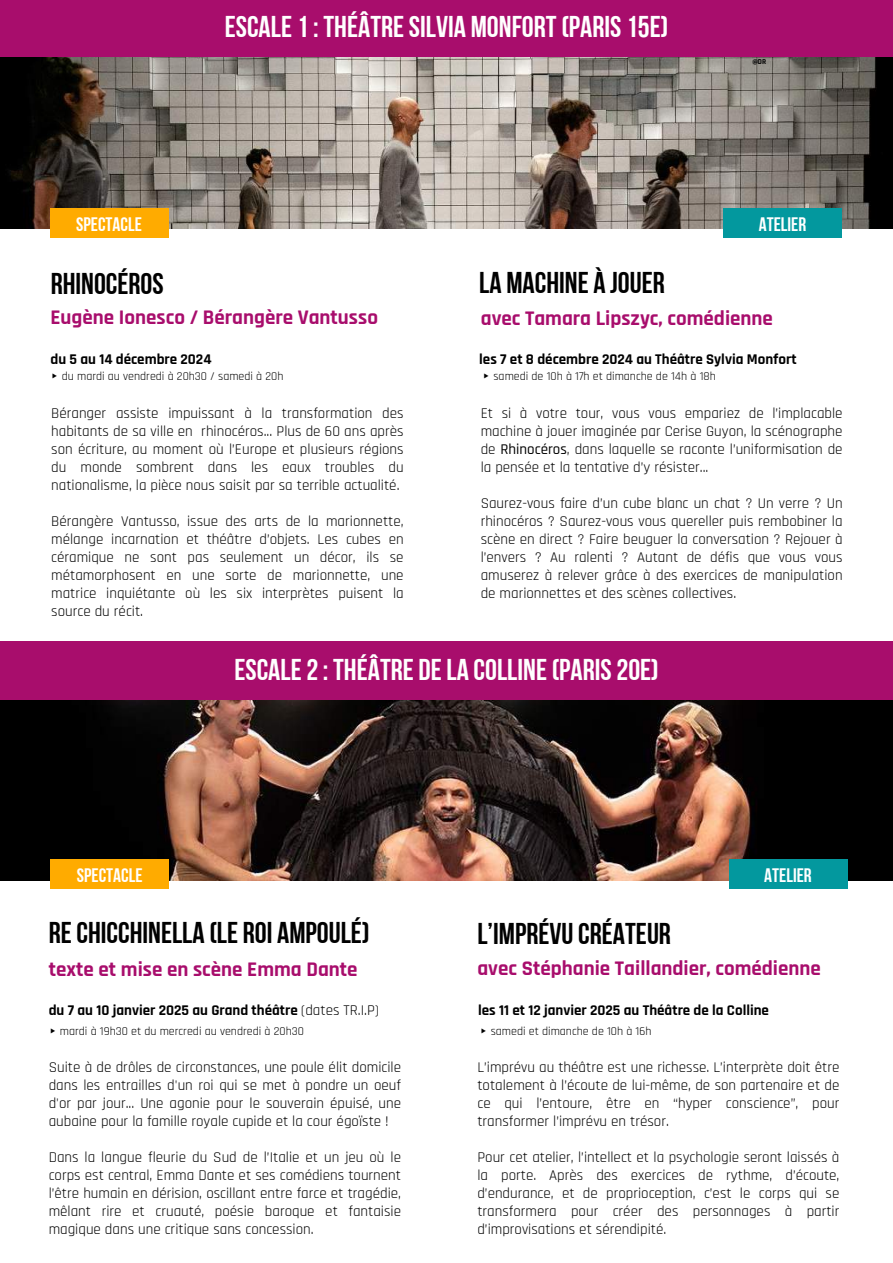
<style>
.page{position:relative;width:893px;height:1263px;background:#fff}
.page>*{position:absolute;margin:0;border:0;box-sizing:border-box;transform-origin:0 0}
.t1{font:30px "Bebas Neue Cyrillic";color:#fff}
.t2{font:30px "Bebas Neue Cyrillic";color:#000}
.t3{font:22.5px "Bebas Neue Cyrillic";color:#fff}
.t4{font:700 21px "Rajdhani";color:#a80d6c}
.t5{font:19.5px "Bebas Neue Cyrillic";color:#fff}
.t6{font:15px/18px "Rajdhani";color:#000;text-align:justify}
.t7{font:700 15px "Rajdhani";color:#000}
.t8{font:12px "Rajdhani";color:#000}
.t9{font:700 7.5px "Rajdhani";color:#000}
.s1{font-family:"Free Sans"}
.s2{font-weight:500}
.s3{font-weight:400}
</style>
<div class="page">
<img style="left:0;top:56px;width:893px;height:173px">
<div style="left:0;top:0;width:893px;height:56px;background:#a80d6c"></div>
<img style="left:0;top:700px;width:893px;height:180px">
<div style="left:50px;top:859px;width:119px;height:29px;background:#ffab00"></div>
<div style="left:50px;top:209px;width:118px;height:29px;background:#ffab00"></div>
<div style="left:0;top:641px;width:893px;height:59px;background:#a80d6c"></div>
<div style="left:728px;top:859px;width:119px;height:29px;background:#03989e"></div>
<div style="left:723px;top:209px;width:119px;height:29px;background:#03989e"></div>
<h2 class="t3" style="left:109px;top:4px;width:230px">ESCALE 1:THÉÂTRE DE LA VILLE...</h2>
<h1 class="t1" style="left:225px;top:15px;width:445px">ESCALE1: THÉÂTRESILVIA MONFORT(PARIS15E)</h1>
<h3 class="t5" style="left:76px;top:216px;width:67px">SPECTACLE</h3>
<p class="t9" style="left:752px;top:57px;width:15px">@DR</p>
<h3 class="t5" style="left:758px;top:216px;width:49px">ATELIER</h3>
<h1 class="t2" style="left:51px;top:272px;width:115px">RHINOCÉROS</h1>
<h3 class="t4" style="left:51px;top:304px;width:329px">Eugène Ionesco / Bérangère Vantusso</h3>
<p class="t7" style="left:51px;top:350px;width:162px">du 5 au 14 décembre 2024</p>
<h1 class="t2" style="left:479px;top:270px;width:187px">LA MACHINE À JOUER</h1>
<h3 class="t4" style="left:481px;top:305px;width:294px">avec Tamara Lipszyc, comédienne</h3>
<p class="t7" style="left:479px;top:350px;width:319px">les 7 et 8 décembre 2024 au Théâtre Sylvia Monfort</p>
<p class="t8" style="left:51px;top:369px;width:234px"><span class="s1">▸</span> du mardi au vendredi à 20h30 / samedi à 20h</p>
<p class="t8" style="left:482px;top:369px;width:235px"><span class="s1">▸</span> samedi de 10h à 17h et dimanche de 14h à 18h</p>
<p class="t6" style="left:51px;top:404px;width:354px">Béranger assiste impuissant à la transformation des habitants de sa ville en rhinocéros... Plus de 60 ans après son écriture, au moment où l’Europe et plusieurs régions du monde sombrent dans les eaux troubles du nationalisme, la pièce nous saisit par sa terrible actualité.</p>
<p class="t6" style="left:51px;top:512px;width:354px">Bérangère Vantusso, issue des arts de la marionnette, mélange incarnation et théâtre d’objets. Les cubes en céramique ne sont pas seulement un décor, ils se métamorphosent en une sorte de marionnette, une matrice inquiétante où les six interprètes puisent la source du récit.</p>
<p class="t6" style="left:481px;top:404px;width:363px">Et si à votre tour, vous vous empariez de l’implacable machine à jouer imaginée par Cerise Guyon, la scénographe de <span class="s2">Rhinocéros</span>, dans laquelle se raconte l’uniformisation de la pensée et la tentative d’y résister...</p>
<p class="t6" style="left:481px;top:494px;width:363px">Saurez-vous faire d’un cube blanc un chat ? Un verre ? Un rhinocéros ? Saurez-vous vous quereller puis rembobiner la scène en direct ? Faire beuguer la conversation ? Rejouer à l’envers ? Au ralenti ? Autant de défis que vous vous amuserez à relever grâce à des exercices de manipulation de marionnettes et des scènes collectives.</p>
<h3 class="t5" style="left:77px;top:867px;width:67px">SPECTACLE</h3>
<h1 class="t1" style="left:234px;top:657px;width:426px">ESCALE2: THÉÂTRE DELA COLLINE(PARIS20E)</h1>
<h3 class="t5" style="left:764px;top:867px;width:49px">ATELIER</h3>
<h1 class="t2" style="left:49px;top:920px;width:322px">RECHICCHINELLA (LE ROI AMPOULÉ)</h1>
<h3 class="t4" style="left:49px;top:956px;width:310px">texte et mise en scène Emma Dante</h3>
<p class="t7" style="left:49px;top:1001px;width:332px">du 7 au 10 janvier 2025 au Grand théâtre <span class="s3">(dates TR.I.P)</span></p>
<h1 class="t2" style="left:477px;top:921px;width:195px">L’IMPRÉVUCRÉATEUR</h1>
<h3 class="t4" style="left:477px;top:955px;width:345px">avec Stéphanie Taillandier, comédienne</h3>
<p class="t7" style="left:478px;top:1001px;width:292px">les 11 et 12 janvier 2025 au Théâtre de la Colline</p>
<p class="t8" style="left:49px;top:1024px;width:257px"><span class="s1">▸</span> mardi à 19h30 et du mercredi au vendredi à 20h30</p>
<p class="t8" style="left:479px;top:1024px;width:173px"><span class="s1">▸</span> samedi et dimanche de 10h à 16h</p>
<p class="t6" style="left:49px;top:1058px;width:354px">Suite à de drôles de circonstances, une poule élit domicile dans les entrailles d'un roi qui se met à pondre un oeuf d'or par jour... Une agonie pour le souverain épuisé, une aubaine pour la famille royale cupide et la cour égoïste !</p>
<p class="t6" style="left:49px;top:1148px;width:354px">Dans la langue fleurie du Sud de l’Italie et un jeu où le corps est central, Emma Dante et ses comédiens tournent l’être humain en dérision, oscillant entre farce et tragédie, mêlant rire et cruauté, poésie baroque et fantaisie magique dans une critique sans concession.</p>
<p class="t6" style="left:477px;top:1058px;width:363px">L’imprévu au théâtre est une richesse. L’interprète doit être totalement à l’écoute de lui-même, de son partenaire et de ce qui l’entoure, être en “hyper conscience”, pour transformer l’imprévu en trésor.</p>
<p class="t6" style="left:477px;top:1148px;width:363px">Pour cet atelier, l’intellect et la psychologie seront laissés à la porte. Après des exercices de rythme, d’écoute, d’endurance, et de proprioception, c’est le corps qui se transformera pour créer des personnages à partir d’improvisations et sérendipité.</p>
</div>
